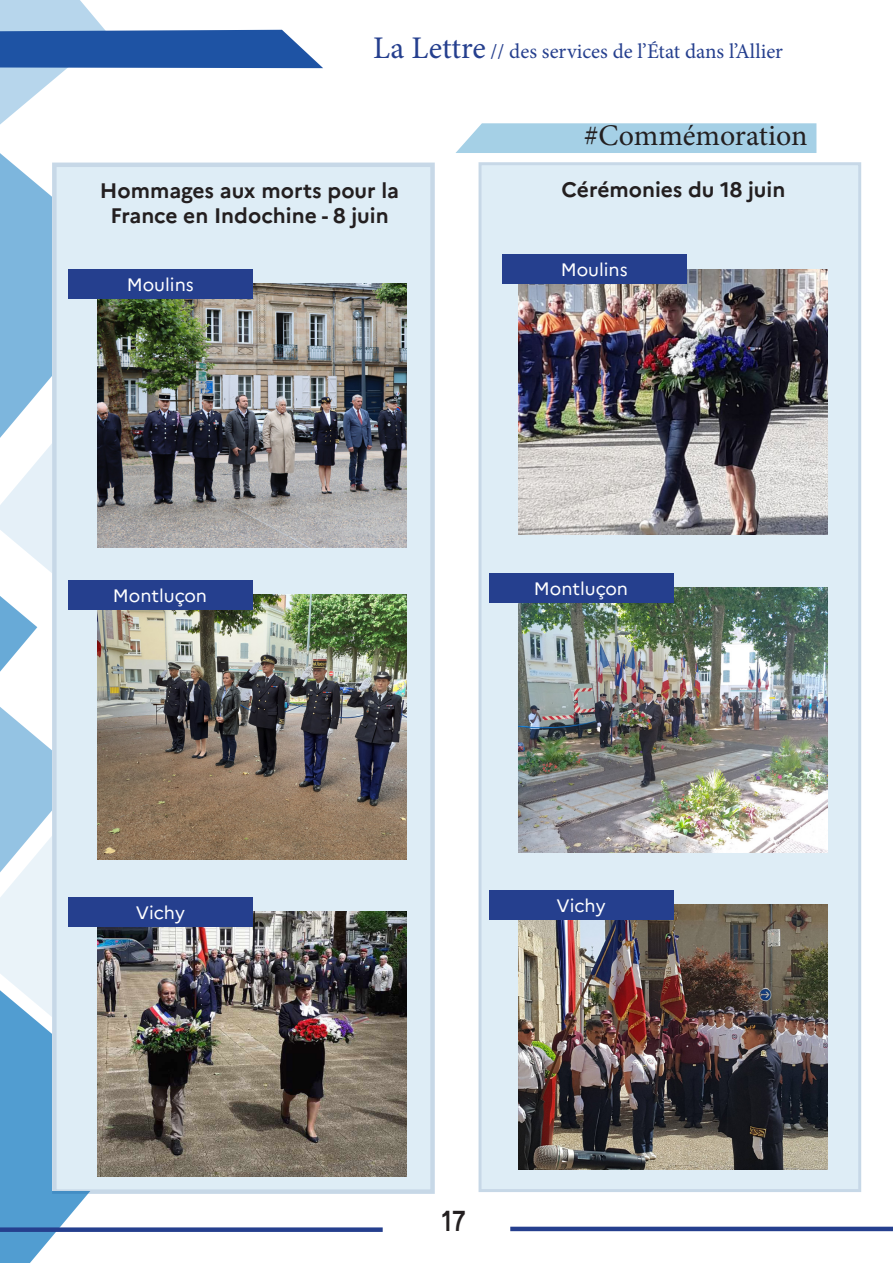
<style>
.page{position:relative;width:893px;height:1263px;background:#fff}
.page>*{position:absolute;margin:0;border:0;box-sizing:border-box;transform-origin:0 0}
.t1{font:30px "Minion Pro";color:#231f20}
.t2{font:25.5px "Caracteres L2";color:#231f20}
.t3{font:700 21px "Marianne";color:#231f20}
.t4{font:21px "Minion Pro";color:#253f8e}
.t5{font:18px "Marianne";color:#fff}
.s1{font-size:31.5px}
</style>
<div class="page">
<hr style="left:510px;top:1227px;width:383px;height:4px;background:#253f8e">
<svg style="left:0;top:465px;width:52px;height:490px"></svg>
<svg style="left:0;top:955px;width:88px;height:308px;background:#7bb4dc"></svg>
<svg style="left:0;top:197px;width:52px;height:268px;fill:#7db6dd"></svg>
<svg style="left:0;top:0;width:323px;height:197px"></svg>
<div style="left:0;top:1227px;width:383px;height:5px;background:#253f8e"></div>
<svg style="left:455px;top:123px;width:361px;height:30px;background:#a9d2e7"></svg>
<div style="left:53px;top:154px;width:776px;height:1036px;background:#fff"></div>
<div style="left:478px;top:162px;width:383px;height:1030px;background:#deedf6"></div>
<svg style="left:52px;top:163px;width:383px;height:1031px;background:#d9e8f1"></svg>
<img style="left:518px;top:269px;width:309px;height:265px">
<div style="left:502px;top:255px;width:185px;height:29px;background:#253f8e"></div>
<img style="left:518px;top:588px;width:309px;height:264px">
<div style="left:488px;top:573px;width:185px;height:30px;background:#253f8e"></div>
<img style="left:98px;top:284px;width:308px;height:264px">
<img style="left:97px;top:595px;width:309px;height:264px">
<img style="left:98px;top:912px;width:308px;height:264px">
<img style="left:518px;top:905px;width:309px;height:264px">
<div style="left:68px;top:269px;width:185px;height:30px;background:#253f8e"></div>
<div style="left:68px;top:580px;width:185px;height:30px;background:#253f8e"></div>
<div style="left:68px;top:897px;width:185px;height:30px;background:#253f8e"></div>
<div style="left:488px;top:890px;width:185px;height:30px;background:#253f8e"></div>
<p class="t4" style="left:373px;top:37px;width:411px"><span class="s1">La Lettre</span> // des services de l’État dans l’Allier</p>
<p class="t1" style="left:584px;top:115px;width:225px">#Commémoration</p>
<p class="t3" style="left:100px;top:178px;width:301px">Hommages aux morts pour la</p>
<p class="t3" style="left:562px;top:177px;width:225px">Cérémonies du 18 juin</p>
<p class="t3" style="left:110px;top:203px;width:280px">France en Indochine - 8 juin</p>
<p class="t5" style="left:561px;top:259px;width:69px">Moulins</p>
<p class="t5" style="left:127px;top:273px;width:69px">Moulins</p>
<p class="t5" style="left:113px;top:584px;width:96px">Montluçon</p>
<p class="t5" style="left:534px;top:577px;width:96px">Montluçon</p>
<p class="t5" style="left:136px;top:901px;width:51px">Vichy</p>
<p class="t5" style="left:556px;top:894px;width:51px">Vichy</p>
<p class="t2" style="left:441px;top:1206px;width:27px">17</p>
</div>
